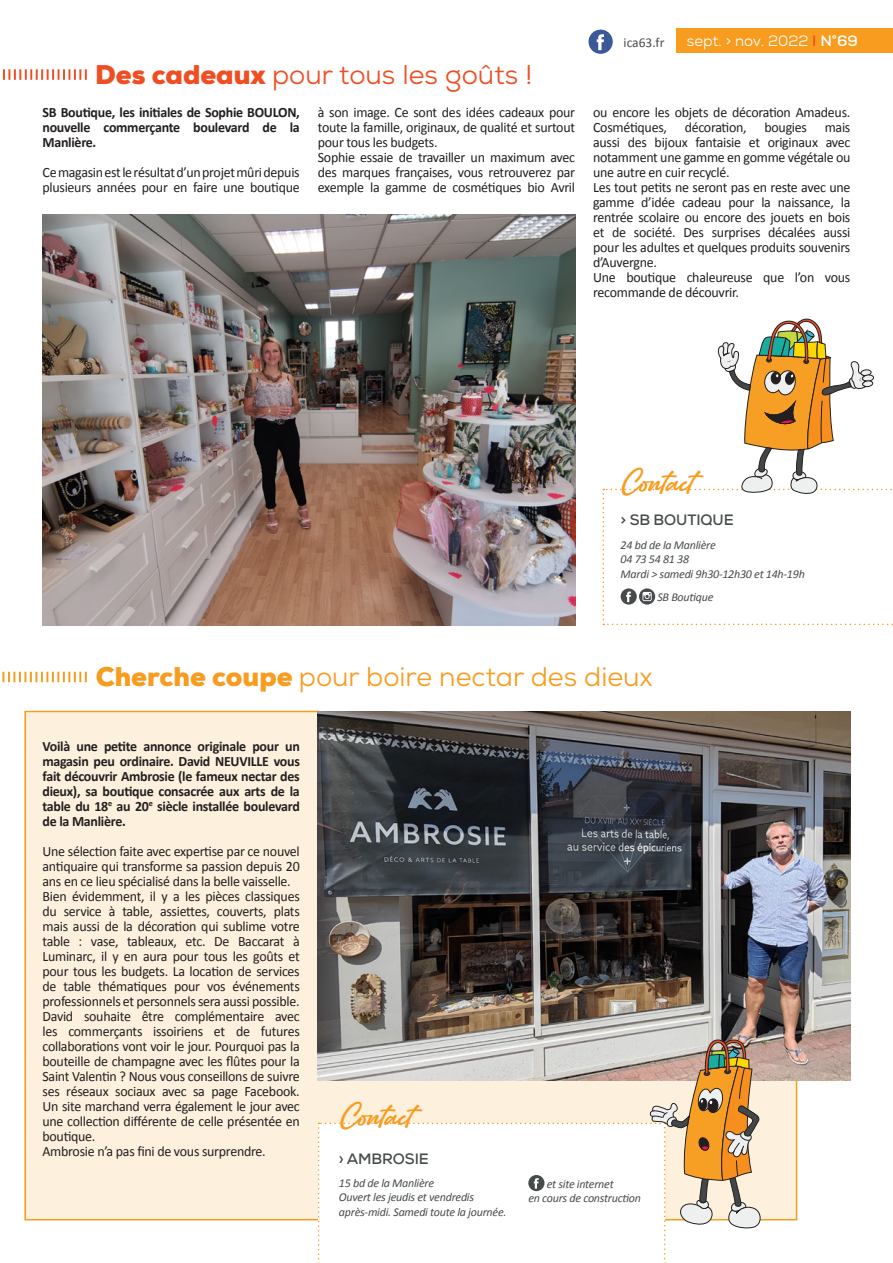
<style>
.page{position:relative;width:893px;height:1263px;background:#fff}
.page>*{position:absolute;margin:0;border:0;box-sizing:border-box;transform-origin:0 0}
.titre{font:27px "Nexa";color:#f89c20}
.titre-2{font:27px "Nexa";color:#f04d22}
.t1{font:27px "Amertha PERSONALUSEONLY";color:#f89c20}
.ENSEIGNE{font:700 15px "Nexa";letter-spacing:-.005em;color:#474b4c}
.t2{font:15px "Nexa";color:#fff}
.Texte_courant{font:14.25px/15px "Calibri";letter-spacing:-.02em;color:#231f20;text-align:justify}
.Texte_courant-2{font:700 14.25px/15px "Calibri";letter-spacing:-.02em;color:#231f20;text-align:justify}
.t3{font:13.5px "Calibri";color:#474b4c}
.Coordonnées{font:italic 12px/14.4px "Calibri";letter-spacing:-.02em;color:#474b4c}
.s1{font-weight:900}
.s2{font-weight:700;color:#f04d22}
.s3{font-weight:700}
</style>
<div class="page">
<div style="left:676px;top:29px;width:217px;height:24px;background:#f89c20"></div>
<div style="left:588px;top:30px;width:25px;height:24px;background:#3b5999;border-radius:50%"></div>
<svg style="left:597px;top:34px;width:7px;height:16px"></svg>
<div style="left:24px;top:710px;width:774px;height:511px;background:#fdf0dd"></div>
<svg style="left:3px;top:69px;width:84px;height:11px"></svg>
<svg style="left:2px;top:672px;width:85px;height:10px"></svg>
<img style="left:318px;top:711px;width:532px;height:369px">
<img style="left:43px;top:215px;width:532px;height:410px">
<svg style="left:603px;top:318px;width:290px;height:307px"></svg>
<svg style="left:318px;top:1037px;width:445px;height:226px"></svg>
<p class="titre-2" style="left:95px;top:57px;width:438px"><span class="s1">Des cadeaux</span> pour tous les goûts !</p>
<p class="Texte_courant-2" style="left:43px;top:104px;width:259px">SB Boutique, les initiales de Sophie BOULON, nouvelle commerçante boulevard de la Manlière.</p>
<p class="Texte_courant" style="left:43px;top:164px;width:259px">Ce magasin est le résultat d’un projet mûri depuis plusieurs années pour en faire une boutique</p>
<p class="Texte_courant" style="left:318px;top:104px;width:259px">à son image. Ce sont des idées cadeaux pour toute la famille, originaux, de qualité et surtout pour tous les budgets.</p>
<p class="Texte_courant" style="left:318px;top:149px;width:259px">Sophie essaie de travailler un maximum avec des marques françaises, vous retrouverez par exemple la gamme de cosmétiques bio Avril</p>
<p class="t3" style="left:624px;top:34px;width:42px">ica63.fr</p>
<p class="t2" style="left:687px;top:31px;width:172px">sept. &gt; nov. 2022 <span class="s2">I</span> <span class="s3">N°69</span></p>
<p class="Texte_courant" style="left:593px;top:104px;width:259px">ou encore les objets de décoration Amadeus.<br>Cosmétiques, décoration, bougies mais aussi des bijoux fantaisie et originaux avec notamment une gamme en gomme végétale ou une autre en cuir recyclé.</p>
<p class="Texte_courant" style="left:593px;top:179px;width:259px">Les tout petits ne seront pas en reste avec une gamme d’idée cadeau pour la naissance, la rentrée scolaire ou encore des jouets en bois et de société. Des surprises décalées aussi pour les adultes et quelques produits souvenirs d’Auvergne.</p>
<p class="Texte_courant" style="left:593px;top:269px;width:259px">Une boutique chaleureuse que l’on vous recommande de découvrir.</p>
<p class="t1" style="left:621px;top:459px;width:76px">Contact</p>
<p class="ENSEIGNE" style="left:621px;top:510px;width:115px">&gt; SB BOUTIQUE</p>
<p class="Coordonnées" style="left:621px;top:537px;width:97px">24 bd de la Manlière</p>
<p class="Coordonnées" style="left:621px;top:551px;width:70px">04 73 54 81 38</p>
<p class="Coordonnées" style="left:621px;top:566px;width:186px">Mardi &gt; samedi 9h30-12h30 et 14h-19h</p>
<p class="Coordonnées" style="left:657px;top:590px;width:58px">SB Boutique</p>
<p class="titre" style="left:96px;top:659px;width:559px"><span class="s1">Cherche coupe</span> pour boire nectar des dieux</p>
<p class="Texte_courant-2" style="left:43px;top:738px;width:259px">Voilà une petite annonce originale pour un magasin peu ordinaire. David NEUVILLE vous fait découvrir Ambrosie (le fameux nectar des dieux), sa boutique consacrée aux arts de la table du 18<sup>e</sup> au 20<sup>e</sup> siècle installée boulevard de la Manlière.</p>
<p class="Texte_courant" style="left:43px;top:843px;width:259px">Une sélection faite avec expertise par ce nouvel antiquaire qui transforme sa passion depuis 20 ans en ce lieu spécialisé dans la belle vaisselle.</p>
<p class="Texte_courant" style="left:43px;top:888px;width:259px">Bien évidemment, il y a les pièces classiques du service à table, assiettes, couverts, plats mais aussi de la décoration qui sublime votre table : vase, tableaux, etc. De Baccarat à Luminarc, il y en aura pour tous les goûts et pour tous les budgets. La location de services de table thématiques pour vos événements professionnels et personnels sera aussi possible.</p>
<p class="Texte_courant" style="left:43px;top:1008px;width:259px">David souhaite être complémentaire avec les commerçants issoiriens et de futures collaborations vont voir le jour. Pourquoi pas la bouteille de champagne avec les flûtes pour la Saint Valentin ? Nous vous conseillons de suivre ses réseaux sociaux avec sa page Facebook.<br>Un site marchand verra également le jour avec une collection différente de celle présentée en boutique.</p>
<p class="Texte_courant" style="left:43px;top:1143px;width:225px">Ambrosie n’a pas fini de vous surprendre.</p>
<p class="t1" style="left:339px;top:1093px;width:76px">Contact</p>
<p class="ENSEIGNE" style="left:339px;top:1149px;width:91px">› AMBROSIE</p>
<p class="Coordonnées" style="left:339px;top:1175px;width:97px">15 bd de la Manlière</p>
<p class="Coordonnées" style="left:339px;top:1189px;width:169px">Ouvert les jeudis et vendredis après-midi. Samedi toute la journée.</p>
<p class="Coordonnées" style="left:528px;top:1176px;width:114px;text-indent:18px">et site internet<br>en cours de construction</p>
</div>
